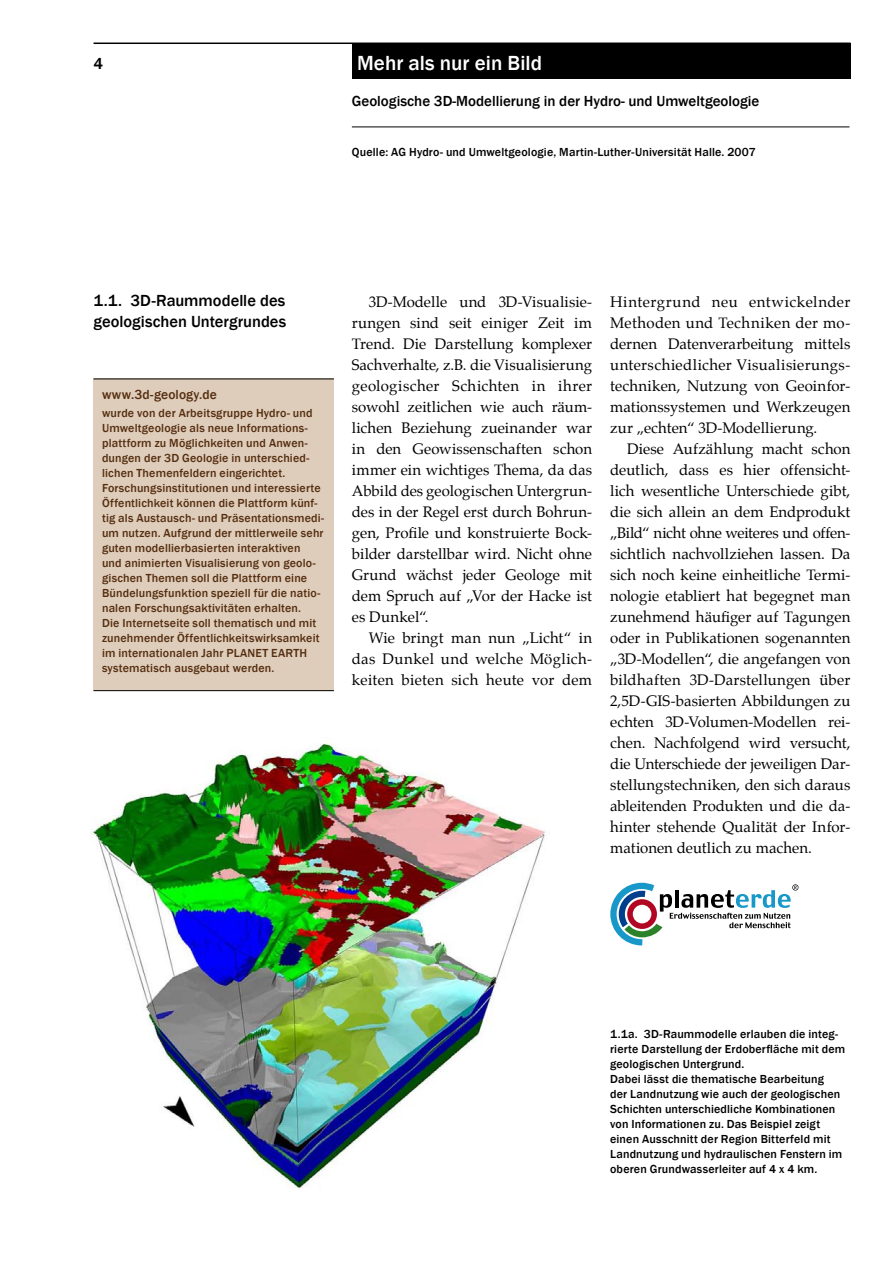
<style>
.page{position:relative;width:893px;height:1263px;background:#fff}
.page>*{position:absolute;margin:0;border:0;box-sizing:border-box;transform-origin:0 0}
.t1{font:500 21px "Franklin Gothic";color:#fff}
.t2{font:500 16.5px/21px "Franklin Gothic";color:#000}
.t3{font:15px/21px "Palatino";letter-spacing:.005em;color:#000;text-align:justify}
.t4{font:500 15px "Franklin Gothic";color:#000}
.t5{font:500 13.5px "Franklin Gothic";letter-spacing:.01em;color:#552e0f}
.t6{font:500 12px/15px "Franklin Gothic";letter-spacing:.01em;color:#552e0f}
.t7{font:500 12px/15px "Franklin Gothic";letter-spacing:.015em;color:#000}
</style>
<div class="page">
<hr style="left:94px;top:43px;width:756px;height:1px;background:#000">
<div style="left:352px;top:43px;width:498px;height:36px;background:#000"></div>
<div style="left:94px;top:379px;width:240px;height:312px;background:#dfcdbc"></div>
<hr style="left:352px;top:127px;width:497px;height:1px;background:#000">
<img style="left:90px;top:742px;width:456px;height:447px">
<hr style="left:94px;top:379px;width:240px;height:1px;background:#000">
<hr style="left:94px;top:690px;width:240px;height:1px;background:#000">
<svg style="left:610px;top:883px;width:188px;height:62px"></svg>
<p class="t2" style="left:94px;top:53px;width:11px">4</p>
<h1 class="t1" style="left:357px;top:50px;width:186px">Mehr als nur ein Bild</h1>
<p class="t4" style="left:352px;top:91px;width:409px">Geologische 3D-Modellierung in der Hydro- und Umweltgeologie</p>
<p class="t7" style="left:352px;top:145px;width:406px">Quelle: AG Hydro- und Umweltgeologie, Martin-Luther-Universität Halle. 2007</p>
<p class="t2" style="left:94px;top:290px;width:194px">1.1. 3D-Raummodelle des geologischen Untergrundes</p>
<p class="t5" style="left:102px;top:386px;width:116px">www.3d-geology.de</p>
<p class="t6" style="left:102px;top:406px;width:224px">wurde von der Arbeitsgruppe Hydro- und Umweltgeologie als neue Informations&shy;plattform zu Möglichkeiten und Anwen&shy;dungen der 3D Geologie in unterschied&shy;lichen Themenfeldern eingerichtet.<br>Forschungsinstitutionen und interessierte Öffentlichkeit können die Plattform künf&shy;tig als Austausch- und Präsentationsmedi&shy;um nutzen. Aufgrund der mittlerweile sehr guten modellierbasierten interaktiven<br>und animierten Visualisierung von geolo&shy;gischen Themen soll die Plattform eine Bündelungsfunktion speziell für die natio&shy;nalen Forschungsaktivitäten erhalten.<br>Die Internetseite soll thematisch und mit zunehmender Öffentlichkeitswirksamkeit im internationalen Jahr PLANET EARTH systematisch ausgebaut werden.</p>
<p class="t3" style="left:352px;top:291px;width:242px;text-indent:17px">3D-Modelle und 3D-Visualisie&shy;rungen sind seit einiger Zeit im Trend. Die Darstellung komplexer Sachverhalte, z.B. die Visualisierung geologischer Schichten in ihrer sowohl zeitlichen wie auch räum&shy;lichen Beziehung zueinander war in den Geowissenschaften schon immer ein wichtiges Thema, da das Abbild des geologischen Untergrun&shy;des in der Regel erst durch Bohrun&shy;gen, Profile und konstruierte Bock&shy;bilder darstellbar wird. Nicht ohne Grund wächst jeder Geologe mit dem Spruch auf „Vor der Hacke ist es Dunkel“.</p>
<p class="t3" style="left:352px;top:627px;width:242px;text-indent:17px">Wie bringt man nun „Licht“ in das Dunkel und welche Möglich&shy;keiten bieten sich heute vor dem</p>
<p class="t3" style="left:610px;top:291px;width:242px">Hintergrund neu entwickelnder Methoden und Techniken der mo&shy;dernen Datenverarbeitung mittels unterschiedlicher Visualisierungs&shy;techniken, Nutzung von Geoinfor&shy;mationssystemen und Werkzeugen zur „echten“ 3D-Modellierung.</p>
<p class="t3" style="left:610px;top:438px;width:242px;text-indent:17px">Diese Aufzählung macht schon deutlich, dass es hier offensicht&shy;lich wesentliche Unterschiede gibt, die sich allein an dem Endprodukt „Bild“ nicht ohne weiteres und offen&shy;sichtlich nachvollziehen lassen. Da sich noch keine einheitliche Termi&shy;nologie etabliert hat begegnet man zunehmend häufiger auf Tagungen oder in Publikationen sogenannten „3D-Modellen“, die angefangen von bildhaften 3D-Darstellungen über 2,5D-GIS-basierten Abbildungen zu echten 3D-Volumen-Modellen rei&shy;chen. Nachfolgend wird versucht, die Unterschiede der jeweiligen Dar&shy;stellungstechniken, den sich daraus ableitenden Produkten und die da&shy;hinter stehende Qualität der Infor&shy;mationen deutlich zu machen.</p>
<p class="t7" style="left:610px;top:1027px;width:237px">1.1a. 3D-Raummodelle erlauben die integ&shy;rierte Darstellung der Erdoberfläche mit dem geologischen Untergrund.<br>Dabei lässt die thematische Bearbeitung<br>der Landnutzung wie auch der geologischen Schichten unterschiedliche Kombinationen von Informationen zu. Das Beispiel zeigt einen Ausschnitt der Region Bitterfeld mit Landnutzung und hydraulischen Fenstern im oberen Grundwasserleiter auf 4 x 4 km.</p>
</div>
